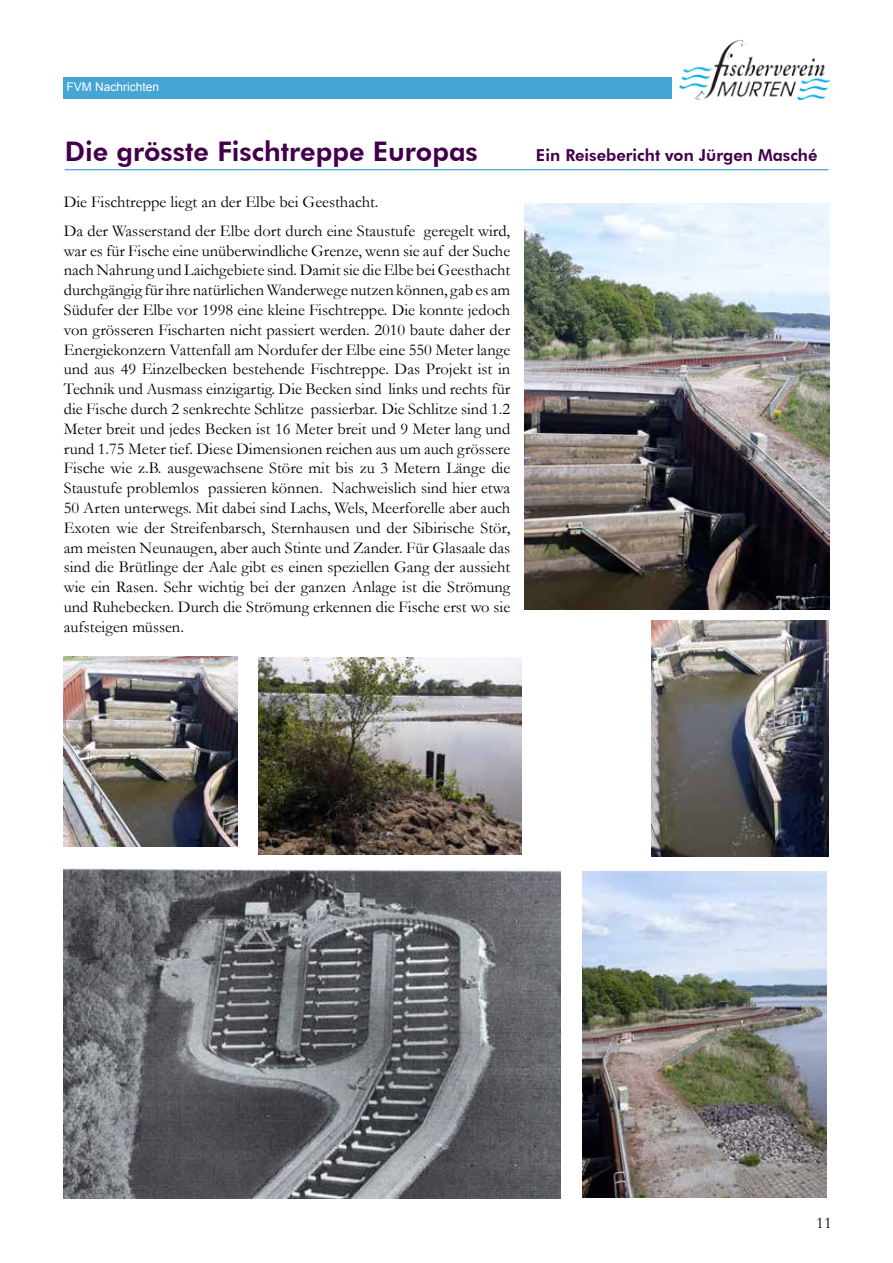
<style>
.page{position:relative;width:893px;height:1263px;background:#fff}
.page>*{position:absolute;margin:0;border:0;box-sizing:border-box;transform-origin:0 0}
.t1{font:800 27px "Futura BT";color:#42004b}
.t2{font:16.5px/19.8px "Garamond";color:#000}
.t3{font:800 16.5px "Futura BT";color:#42004b}
.t4{font:12px "Arial";color:#fff}
</style>
<div class="page">
<div style="left:63px;top:78px;width:609px;height:21px;background:#45a5d5"></div>
<img style="left:680px;top:40px;width:149px;height:61px">
<hr style="left:65px;top:169px;width:763px;height:1px;background:#168fcb">
<img style="left:64px;top:656px;width:174px;height:190px">
<img style="left:524px;top:203px;width:305px;height:407px">
<img style="left:652px;top:620px;width:177px;height:236px">
<img style="left:64px;top:869px;width:497px;height:330px">
<img style="left:582px;top:872px;width:245px;height:326px">
<img style="left:258px;top:657px;width:263px;height:198px">
<p class="t4" style="left:66px;top:79px;width:94px">FVM Nachrichten</p>
<h1 class="t1" style="left:65px;top:135px;width:415px">Die grösste Fischtreppe Europas</h1>
<p class="t3" style="left:536px;top:145px;width:283px">Ein Reisebericht von Jürgen Masché</p>
<p class="t2" style="left:64px;top:188px;width:448px;line-height:28.3px">Die Fischtreppe liegt an der Elbe bei Geesthacht.<br>Da der Wasserstand der Elbe dort durch eine Staustufe geregelt wird,</p>
<p class="t2" style="left:64px;top:240px;width:448px;text-align:justify">war es für Fische eine unüberwindliche Grenze, wenn sie auf der Suche nach Nahrung und Laichgebiete sind. Damit sie die Elbe bei Geesthacht durchgängig für ihre natürlichen Wanderwege nutzen können, gab es am Südufer der Elbe vor 1998 eine kleine Fischtreppe. Die konnte jedoch von grösseren Fischarten nicht passiert werden. 2010 baute daher der Energiekonzern Vattenfall am Nordufer der Elbe eine 550 Meter lange und aus 49 Einzelbecken bestehende Fischtreppe. Das Projekt ist in Technik und Ausmass einzigartig. Die Becken sind links und rechts für die Fische durch 2 senkrechte Schlitze passierbar. Die Schlitze sind 1.2<br>Meter breit und jedes Becken ist 16 Meter breit und 9 Meter lang und rund 1.75 Meter tief. Diese Dimensionen reichen aus um auch grössere Fische wie z.B. ausgewachsene Störe mit bis zu 3 Metern Länge die Staustufe problemlos passieren können. Nachweislich sind hier etwa 50 Arten unterwegs. Mit dabei sind Lachs, Wels, Meerforelle aber auch Exoten wie der Streifenbarsch, Sternhausen und der Sibirische Stör, am meisten Neunaugen, aber auch Stinte und Zander. Für Glasaale das sind die Brütlinge der Aale gibt es einen speziellen Gang der aussieht wie ein Rasen. Sehr wichtig bei der ganzen Anlage ist die Strömung und Ruhebecken. Durch die Strömung erkennen die Fische erst wo sie aufsteigen müssen.</p>
<p class="t2" style="left:816px;top:1213px;width:17px">11</p>
</div>
